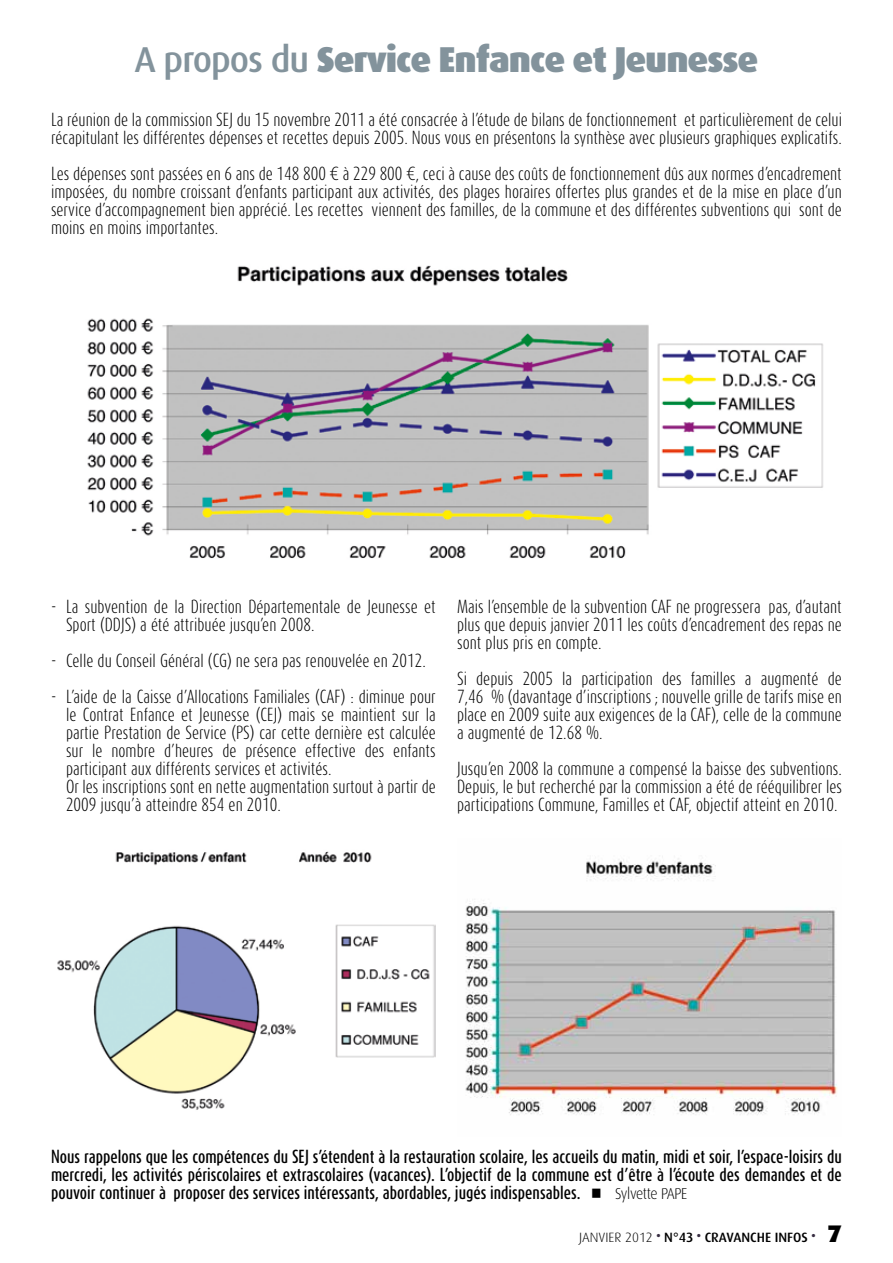
<style>
.page{position:relative;width:893px;height:1263px;background:#fff}
.page>*{position:absolute;margin:0;border:0;box-sizing:border-box;transform-origin:0 0}
.t1{font:900 36px "Dax";letter-spacing:-.03em;color:#83939c}
.t2{font:300 15.75px/18px "Dax Compact";color:#000;text-align:justify}
.t3{font:500 15.75px/18px "Dax Compact";color:#000;text-align:justify}
.t4{font:300 13.5px "Dax";color:#000}
.t5{font:500 13.5px "Dax";color:#000}
.s1{font-weight:500}
.s2{font-family:"Dax";font-weight:300}
.s3{font-weight:900;font-size:24px}
</style>
<div class="page">
<img style="left:87px;top:265px;width:736px;height:294px">
<img style="left:57px;top:851px;width:379px;height:259px">
<img style="left:465px;top:856px;width:373px;height:259px">
<h1 class="t1" style="left:134px;top:39px;width:626px"><span class="s1">A PROPOS DU</span> Service Enfance et Jeunesse</h1>
<p class="t2" style="left:51px;top:110px;width:792px">La réunion de la commission SEJ du 15 novembre 2011 a été consacrée à l’étude de bilans de fonctionnement et particulièrement de celui récapitulant les différentes dépenses et recettes depuis 2005. Nous vous en présentons la synthèse avec plusieurs graphiques explicatifs.</p>
<p class="t2" style="left:51px;top:164px;width:792px">Les dépenses sont passées en 6 ans de 148 800 € à 229 800 €, ceci à cause des coûts de fonctionnement dûs aux normes d’encadrement imposées, du nombre croissant d’enfants participant aux activités, des plages horaires offertes plus grandes et de la mise en place d’un service d’accompagnement bien apprécié. Les recettes viennent des familles, de la commune et des différentes subventions qui sont de moins en moins importantes.</p>
<p class="t2" style="left:66px;top:597px;width:371px;text-indent:-15px">- La subvention de la Direction Départementale de Jeunesse et<br>Sport (DDJS) a été attribuée jusqu’en 2008.</p>
<p class="t2" style="left:51px;top:651px;width:376px">- Celle du Conseil Général (CG) ne sera pas renouvelée en 2012.</p>
<p class="t2" style="left:66px;top:687px;width:371px;text-align:left;text-indent:-15px">- L’aide de la Caisse d’Allocations Familiales (CAF) : diminue pour le Contrat Enfance et Jeunesse (CEJ) mais se maintient sur la partie Prestation de Service (PS) car cette dernière est calculée sur le nombre d’heures de présence effective des enfants participant aux différents services et activités.<br>Or les inscriptions sont en nette augmentation surtout à partir de 2009 jusqu’à atteindre 854 en 2010.</p>
<p class="t2" style="left:457px;top:597px;width:386px">Mais l’ensemble de la subvention CAF ne progressera pas, d’autant plus que depuis janvier 2011 les coûts d’encadrement des repas ne sont plus pris en compte.</p>
<p class="t2" style="left:457px;top:669px;width:386px">Si depuis 2005 la participation des familles a augmenté de 7,46 % (davantage d’inscriptions ; nouvelle grille de tarifs mise en place en 2009 suite aux exigences de la CAF), celle de la commune a augmenté de 12.68 %.</p>
<p class="t2" style="left:457px;top:759px;width:386px">Jusqu’en 2008 la commune a compensé la baisse des subventions.<br>Depuis, le but recherché par la commission a été de rééquilibrer les participations Commune, Familles et CAF, objectif atteint en 2010.</p>
<p class="t3" style="left:51px;top:1147px;width:792px">Nous rappelons que les compétences du SEJ s’étendent à la restauration scolaire, les accueils du matin, midi et soir, l’espace-loisirs du mercredi, les activités périscolaires et extrascolaires (vacances). L’objectif de la commune est d’être à l’écoute des demandes et de pouvoir continuer à proposer des services intéressants, abordables, jugés indispensables. ■ <span class="s2">Sylvette PAPE</span></p>
<p class="t4" style="left:579px;top:1230px;width:141px">JANVIER 2012 <sup>.</sup> <span class="s1">N°43</span> <sup>.</sup> <span class="s1">CRAVANC</span></p>
<p class="t5" style="left:757px;top:1230px;width:87px">HE INFOS <sup>.</sup> <span class="s3">7</span></p>
</div>
